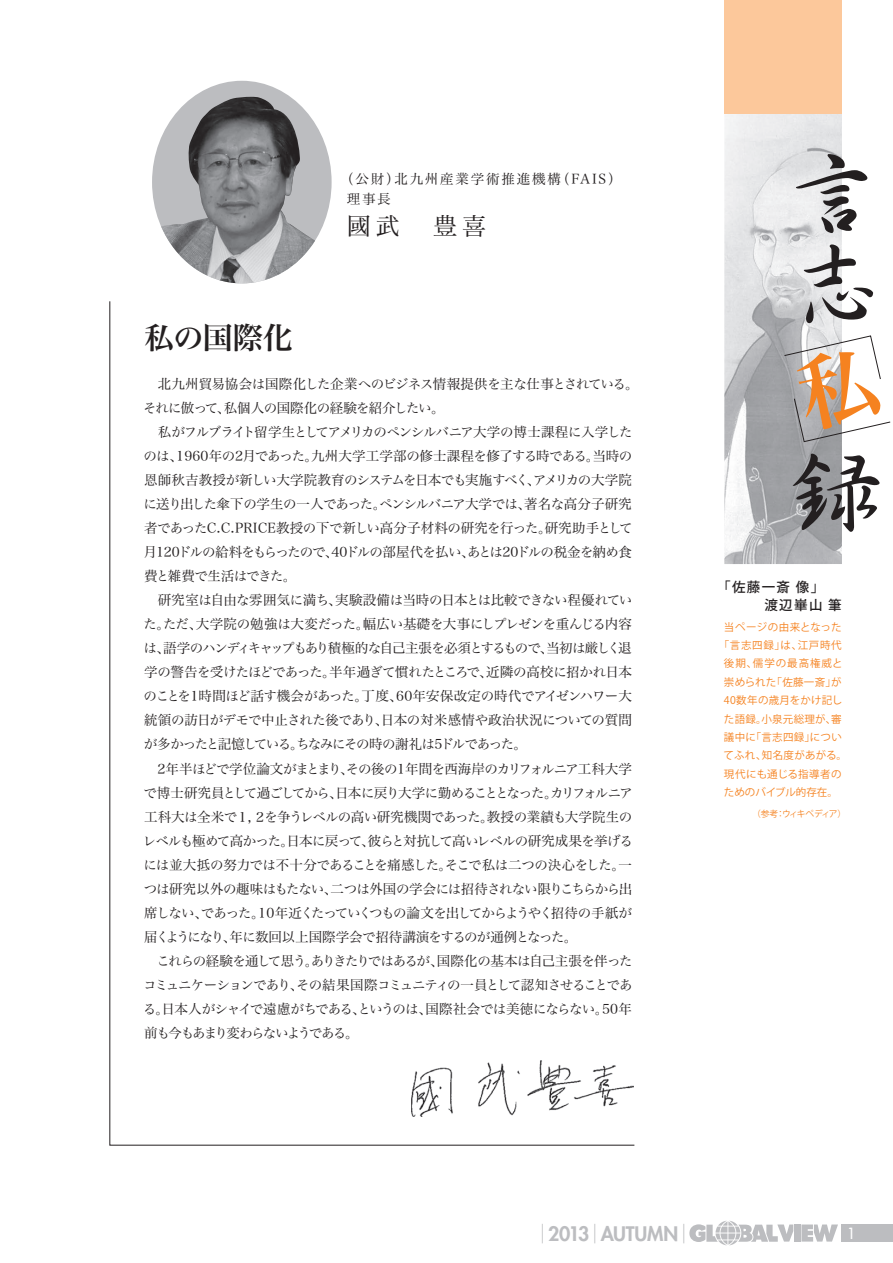
<style>
.page{position:relative;width:893px;height:1263px;background:#fff}
.page>*{position:absolute;margin:0;border:0;box-sizing:border-box;transform-origin:0 0}
.t1{font:91.8px/91.8px "DF Gyo Sho Lt MP RKSJ H";color:#231f20}
.t2{font:30px "Hira Min Pro N W6";letter-spacing:-.01em;color:#231f20}
.t3{font:24px "Hira Min Pro N W3";color:#231f20}
.t4{font:800 19.5px "Futura";letter-spacing:-.01em;color:#bcbdc0}
.t5{font:15px "Futura";color:#fff}
.t6{font:13.5px/24px "Hira Min Pro N W3";letter-spacing:-.05em;color:#231f20}
.t7{font:13.5px/19.5px "Hira Min Pro N W3";letter-spacing:.135em;color:#231f20}
.t8{font:500 13.5px/17.5px "Koz Go Pr 6 N";letter-spacing:.1em;color:#231f20}
.t9{font:10.5px/18.3px "Koz Go Pr 6 N";letter-spacing:.02em;color:#f58220;text-align:center}
.t10{font:8.7px "Koz Go Pr 6 N";letter-spacing:-.13em;color:#f58220}
.s1{font-family:"Koz Go Pr 6 N";font-weight:400}
</style>
<div class="page">
<div style="left:152px;top:81px;width:180px;height:202px;background:#bcbdc0;border-radius:50%"></div>
<img style="left:161px;top:97px;width:154px;height:186px">
<img style="left:724px;top:114px;width:118px;height:450px">
<div style="left:724px;top:0;width:118px;height:114px;background:#fcc89b"></div>
<svg style="left:109px;top:301px;width:526px;height:844px"></svg>
<div style="left:842px;top:1224px;width:51px;height:18px;background:#bcbdc0"></div>
<div style="left:794px;top:1224px;width:6px;height:17px;background:#bcbdc0"></div>
<svg style="left:801px;top:1224px;width:37px;height:17px"></svg>
<svg style="left:689px;top:1221px;width:104px;height:24px"></svg>
<svg style="left:783px;top:335px;width:108px;height:108px"></svg>
<p class="t7" style="left:347px;top:168px;width:276px;text-indent:-7px">（公財）北九州産業学術推進機構（FAIS）理事長</p>
<h2 class="t2" style="left:144px;top:311px;width:150px">私の国際化</h2>
<h3 class="t3" style="left:347px;top:205px;width:141px">國武　豊喜</h3>
<p class="t6" style="left:143px;top:371px;width:497px">　北九州貿易協会は国際化した企業へのビジネス情報提供を主な仕事とされている。それに倣って、私個人の国際化の経験を紹介したい。<br>　私がフルブライト留学生としてアメリカのペンシルバニア大学の博士課程に入学したのは、1960年の2月であった。九州大学工学部の修士課程を修了する時である。当時の恩師秋吉教授が新しい大学院教育のシステムを日本でも実施すべく、アメリカの大学院に送り出した傘下の学生の一人であった。ペンシルバニア大学では、著名な高分子研究者であったC.C.PRICE教授の下で新しい高分子材料の研究を行った。研究助手として月120ドルの給料をもらったので、40ドルの部屋代を払い、あとは20ドルの税金を納め食費と雑費で生活はできた。<br>　研究室は自由な雰囲気に満ち、実験設備は当時の日本とは比較できない程優れていた。ただ、大学院の勉強は大変だった。幅広い基礎を大事にしプレゼンを重んじる内容は、語学のハンディキャップもあり積極的な自己主張を必須とするもので、当初は厳しく退学の警告を受けたほどであった。半年過ぎて慣れたところで、近隣の高校に招かれ日本のことを1時間ほど話す機会があった。丁度、60年安保改定の時代でアイゼンハワー大統領の訪日がデモで中止された後であり、日本の対米感情や政治状況についての質問が多かったと記憶している。ちなみにその時の謝礼は5ドルであった。<br>　2年半ほどで学位論文がまとまり、その後の1年間を西海岸のカリフォルニア工科大学で博士研究員として過ごしてから、日本に戻り大学に勤めることとなった。カリフォルニア工科大は全米で１，２を争うレベルの高い研究機関であった。教授の業績も大学院生のレベルも極めて高かった。日本に戻って、彼らと対抗して高いレベルの研究成果を挙げるには並大抵の努力では不十分であることを痛感した。そこで私は二つの決心をした。一つは研究以外の趣味はもたない、二つは外国の学会には招待されない限りこちらから出席しない、であった。10年近くたっていくつもの論文を出してからようやく招待の手紙が届くようになり、年に数回以上国際学会で招待講演をするのが通例となった。<br>　これらの経験を通して思う。ありきたりではあるが、国際化の基本は自己主張を伴ったコミュニケーションであり、その結果国際コミュニティの一員として認知させることである。日本人がシャイで遠慮がちである、というのは、国際社会では美徳にならない。50年前も今もあまり変わらないようである。</p>
<h1 class="t1" style="left:791px;top:147px;width:85px">言志</h1>
<h1 class="t1" style="left:791px;top:442px;width:90px">録</h1>
<p class="t8" style="left:764px;top:579px;width:79px;text-indent:-47px">「佐藤一斎 像」<br>渡辺崋山 筆</p>
<p class="t9" style="left:719px;top:618px;width:130px">当ページの由来となった「言志四録」は、江戸時代後期、儒学の最高権威と崇められた「佐藤一斎」が<br>40数年の歳月をかけ記した語録。小泉元総理が、審議中に「言志四録」についてふれ、知名度があがる。現代にも通じる指導者のためのバイブル的存在。</p>
<p class="t10" style="left:752px;top:809px;width:96px">（参考：ウィキペディア）</p>
<h3 class="t4" style="left:533px;top:1220px;width:162px"><span class="s1">｜</span>2013<span class="s1">｜</span>AUTUMN<span class="s1">｜</span></h3>
<p class="t5" style="left:847px;top:1223px;width:10px">1</p>
</div>
